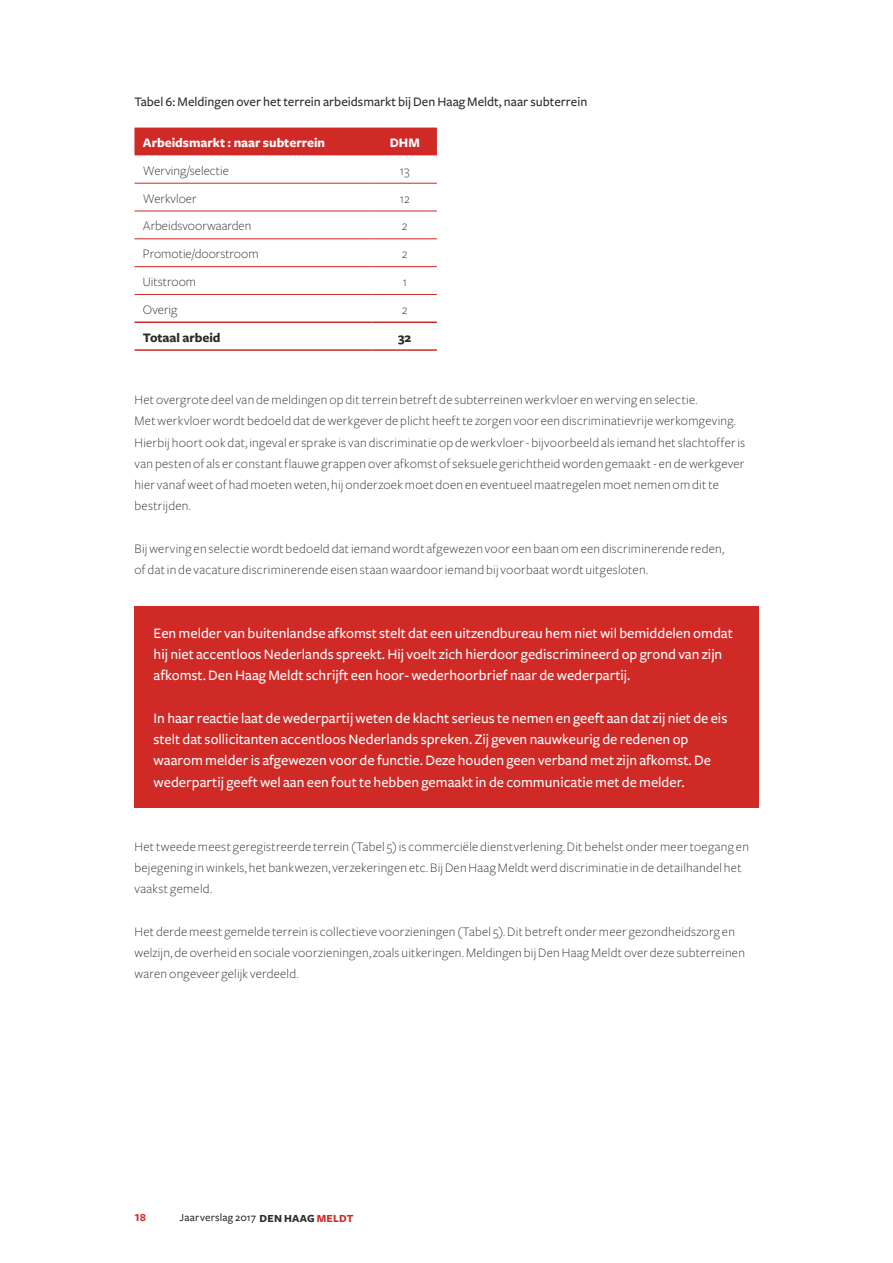
<style>
.page{position:relative;width:893px;height:1263px;background:#fff}
.page>*{position:absolute;margin:0;border:0;box-sizing:border-box;transform-origin:0 0}
.t1{font:500 15px/21.3px "Freight Sans";color:#fff}
.t2{font:300 13.5px/21.3px "Freight Sans";letter-spacing:.015em;color:#2b2b2a}
.t3{font:500 13.5px "Freight Sans";color:#2b2b2a}
.t4{font:700 13.5px "Freight Sans";color:#fff}
.t5{font:700 13.5px "Freight Sans";color:#2b2b2a}
.t6{font:500 11.25px "Freight Sans";letter-spacing:.02em;color:#2b2b2a}
.t7{font:11.25px "Freight Sans Bold SC";color:#d02a27}
.s1{font-weight:700}
.s2{font-weight:700;color:#d02a27}
</style>
<div class="page">
<div style="left:134px;top:128px;width:303px;height:27px;background:#d02a27"></div>
<hr style="left:134px;top:183px;width:239px;height:1px;background:#d02a27">
<hr style="left:373px;top:183px;width:64px;height:1px;background:#d02a27">
<hr style="left:134px;top:211px;width:239px;height:1px;background:#d02a27">
<hr style="left:373px;top:211px;width:64px;height:1px;background:#d02a27">
<hr style="left:134px;top:238px;width:239px;height:1px;background:#d02a27">
<hr style="left:373px;top:238px;width:64px;height:1px;background:#d02a27">
<hr style="left:134px;top:266px;width:239px;height:1px;background:#d02a27">
<hr style="left:373px;top:266px;width:64px;height:1px;background:#d02a27">
<hr style="left:134px;top:294px;width:239px;height:1px;background:#d02a27">
<hr style="left:373px;top:294px;width:64px;height:1px;background:#d02a27">
<hr style="left:134px;top:321px;width:239px;height:2px;background:#d02a27">
<hr style="left:373px;top:321px;width:64px;height:2px;background:#d02a27">
<hr style="left:134px;top:349px;width:239px;height:2px;background:#d02a27">
<hr style="left:373px;top:349px;width:64px;height:2px;background:#d02a27">
<div style="left:134px;top:606px;width:624px;height:202px;background:#d02a27"></div>
<p class="t3" style="left:134px;top:95px;width:454px">Tabel 6: Meldingen over het terrein arbeidsmarkt bij Den Haag Meldt, naar subterrein</p>
<p class="t4" style="left:143px;top:135px;width:184px">Arbeidsmarkt : naar subterrein</p>
<p class="t4" style="left:390px;top:135px;width:32px">DHM</p>
<p class="t2" style="left:143px;top:160px;width:88px">Werving/selectie</p>
<p class="t2" style="left:400px;top:160px;width:11px">13</p>
<p class="t2" style="left:143px;top:188px;width:55px">Werkvloer</p>
<p class="t2" style="left:400px;top:188px;width:11px">12</p>
<p class="t2" style="left:143px;top:216px;width:110px">Arbeidsvoorwaarden</p>
<p class="t2" style="left:402px;top:216px;width:7px">2</p>
<p class="t2" style="left:143px;top:243px;width:117px">Promotie/doorstroom</p>
<p class="t2" style="left:402px;top:243px;width:7px">2</p>
<p class="t2" style="left:143px;top:271px;width:55px">Uitstroom</p>
<p class="t2" style="left:403px;top:271px;width:6px">1</p>
<p class="t2" style="left:143px;top:299px;width:36px">Overig</p>
<p class="t2" style="left:402px;top:299px;width:7px">2</p>
<p class="t5" style="left:143px;top:330px;width:79px">Totaal arbeid</p>
<p class="t5" style="left:398px;top:330px;width:15px">32</p>
<p class="t2" style="left:134px;top:389px;width:612px">Het overgrote deel van de meldingen op dit terrein betreft de subterreinen werkvloer en werving en selectie.<br>Met werkvloer wordt bedoeld dat de werkgever de plicht heeft te zorgen voor een discriminatievrije werkomgeving.<br>Hierbij hoort ook dat, ingeval er sprake is van discriminatie op de werkvloer - bijvoorbeeld als iemand het slachtoffer is van pesten of als er constant flauwe grappen over afkomst of seksuele gerichtheid worden gemaakt - en de werkgever hier vanaf weet of had moeten weten, hij onderzoek moet doen en eventueel maatregelen moet nemen om dit te bestrijden.</p>
<p class="t2" style="left:134px;top:538px;width:591px">Bij werving en selectie wordt bedoeld dat iemand wordt afgewezen voor een baan om een discriminerende reden, of dat in de vacature discriminerende eisen staan waardoor iemand bij voorbaat wordt uitgesloten.</p>
<p class="t1" style="left:154px;top:623px;width:581px">Een melder van buitenlandse afkomst stelt dat een uitzendbureau hem niet wil bemiddelen omdat hij niet accentloos Nederlands spreekt. Hij voelt zich hierdoor gediscrimineerd op grond van zijn afkomst. Den Haag Meldt schrijft een hoor- wederhoorbrief naar de wederpartij.</p>
<p class="t1" style="left:154px;top:708px;width:575px">In haar reactie laat de wederpartij weten de klacht serieus te nemen en geeft aan dat zij niet de eis stelt dat sollicitanten accentloos Nederlands spreken. Zij geven nauwkeurig de redenen op waarom melder is afgewezen voor de functie. Deze houden geen verband met zijn afkomst. De wederpartij geeft wel aan een fout te hebben gemaakt in de communicatie met de melder.</p>
<p class="t2" style="left:134px;top:836px;width:616px">Het tweede meest geregistreerde terrein (Tabel 5) is commerciële dienstverlening. Dit behelst onder meer toegang en bejegening in winkels, het bankwezen, verzekeringen etc. Bij Den Haag Meldt werd discriminatie in de detailhandel het vaakst gemeld.</p>
<p class="t2" style="left:134px;top:921px;width:612px">Het derde meest gemelde terrein is collectieve voorzieningen (Tabel 5). Dit betreft onder meer gezondheidszorg en welzijn, de overheid en sociale voorzieningen, zoals uitkeringen. Meldingen bij Den Haag Meldt over deze subterreinen waren ongeveer gelijk verdeeld.</p>
<p class="t7" style="left:134px;top:1211px;width:13px">18</p>
<p class="t6" style="left:180px;top:1211px;width:176px">Jaarverslag 2017 <span class="s1">DEN HAAG</span> <span class="s2">MELDT</span></p>
</div>
